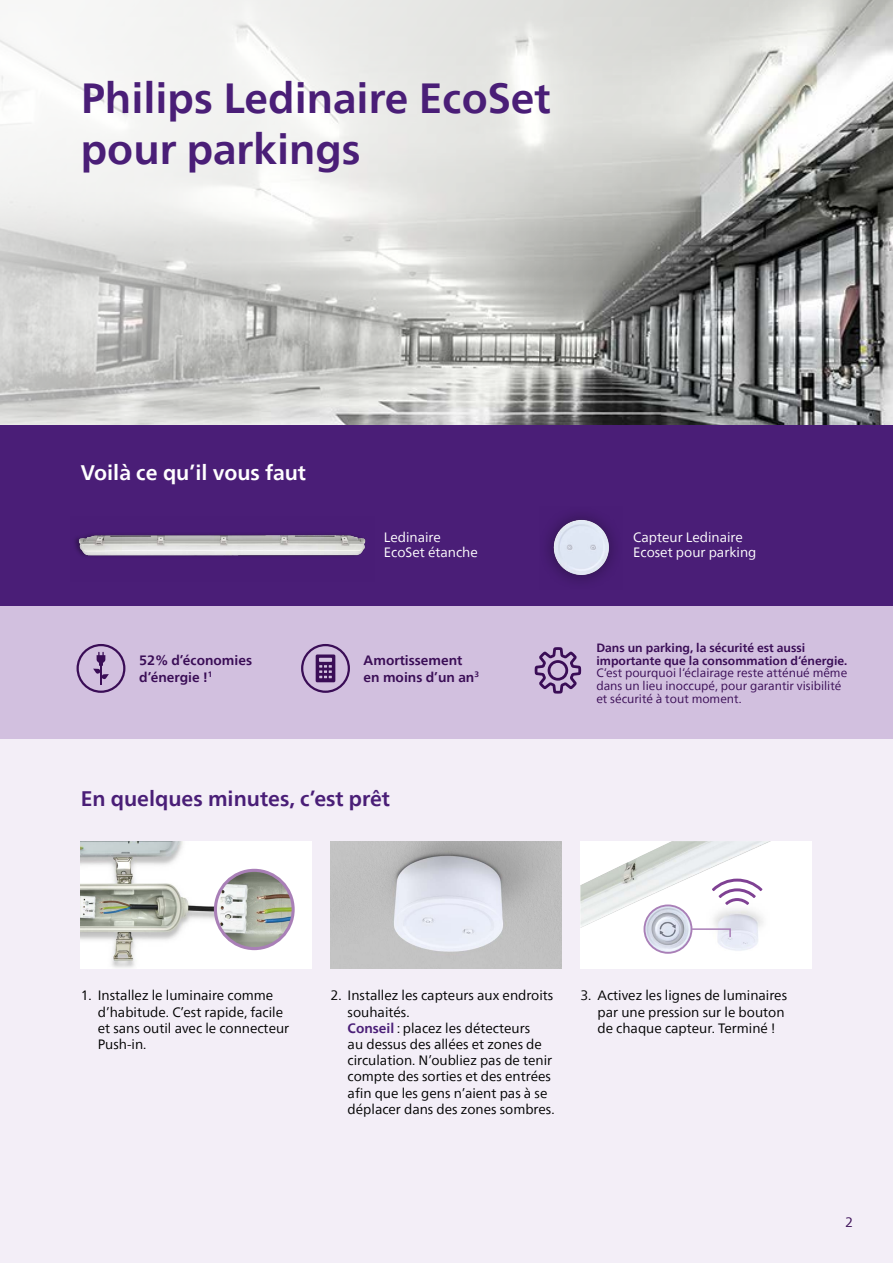
<style>
.page{position:relative;width:893px;height:1263px;background:#fff}
.page>*{position:absolute;margin:0;border:0;box-sizing:border-box;transform-origin:0 0}
.t1{font:700 42px/50.4px "Neue Frutiger World";color:#4a1e77}
.t2{font:700 21px "Neue Frutiger World";color:#4a1e77}
.t3{font:700 21px "Neue Frutiger World";color:#fff}
.t4{font:13.5px/16.2px "Neue Frutiger World";color:#000}
.t5{font:13.5px/15px "Neue Frutiger World";color:#fff}
.t6{font:700 13.5px/16.5px "Neue Frutiger World";color:#3a0d56}
.t7{font:13.5px "Neue Frutiger World";color:#3a0d56}
.t8{font:12px/12.8px "Neue Frutiger World";color:#3a0d56}
.t9{font:700 12px/12.8px "Neue Frutiger World";color:#3a0d56}
.s1{font-weight:700;color:#4a1e77}
</style>
<div class="page">
<svg style="left:0;top:0;width:893px;height:425px"></svg>
<div style="left:0;top:606px;width:893px;height:133px;background:#d2c0df"></div>
<svg style="left:535px;top:647px;width:46px;height:47px"></svg>
<div style="left:77px;top:644px;width:48px;height:49px;border:2px solid #3a0d56;border-radius:50%"></div>
<svg style="left:93px;top:652px;width:16px;height:33px"></svg>
<div style="left:301px;top:644px;width:49px;height:49px;border:2px solid #3a0d56;border-radius:50%"></div>
<svg style="left:316px;top:654px;width:19px;height:28px"></svg>
<div style="left:0;top:739px;width:893px;height:524px;background:#f3eef7"></div>
<div style="left:580px;top:841px;width:232px;height:128px;background:#fff"></div>
<img style="left:580px;top:841px;width:191px;height:87px">
<div style="left:81px;top:841px;width:231px;height:128px;background:#fff"></div>
<img style="left:81px;top:841px;width:140px;height:127px">
<img style="left:697px;top:900px;width:74px;height:51px">
<img style="left:331px;top:841px;width:231px;height:128px">
<svg style="left:712px;top:878px;width:50px;height:27px"></svg>
<div style="left:0;top:425px;width:893px;height:181px;background:#4a1e77"></div>
<img style="left:75px;top:534px;width:291px;height:22px">
<img style="left:548px;top:515px;width:66px;height:66px">
<img style="left:644px;top:905px;width:47px;height:48px;border-radius:24px">
<div style="left:643px;top:904px;width:49px;height:50px;border:2px solid #a97fb7;border-radius:50%"></div>
<img style="left:215px;top:870px;width:78px;height:78px;border-radius:39px">
<div style="left:214px;top:869px;width:81px;height:81px;border:3px solid #a97fb7;border-radius:50%"></div>
<svg style="left:691px;top:928px;width:41px;height:10px"></svg>
<h1 class="t1" style="left:81px;top:73px;width:471px">Philips Ledinaire EcoSet pour parkings</h1>
<h2 class="t3" style="left:81px;top:454px;width:227px">Voilà ce qu’il vous faut</h2>
<p class="t5" style="left:384px;top:530px;width:95px">Ledinaire<br>EcoSet étanche</p>
<p class="t5" style="left:633px;top:530px;width:125px">Capteur Ledinaire<br>Ecoset pour parking</p>
<p class="t6" style="left:139px;top:652px;width:114px">52% d’économies d’énergie !<sup>1</sup></p>
<p class="t6" style="left:364px;top:652px;width:117px">Amortissement en moins d’un an<sup>3</sup></p>
<h2 class="t2" style="left:81px;top:780px;width:311px">En quelques minutes, c’est prêt</h2>
<p class="t9" style="left:596px;top:641px;width:252px">Dans un parking, la sécurité est aussi importante que la consommation d‘énergie.</p>
<p class="t8" style="left:596px;top:667px;width:252px">C‘est pourquoi l‘éclairage reste atténué même dans un lieu inoccupé, pour garantir visibilité et sécurité à tout moment.</p>
<p class="t4" style="left:98px;top:988px;width:193px;text-indent:-17px">1. Installez le luminaire comme d’habitude. C’est rapide, facile et sans outil avec le connecteur<br>Push-in.</p>
<p class="t4" style="left:348px;top:988px;width:208px;text-indent:-17px">2. Installez les capteurs aux endroits souhaités.<br><span class="s1">Conseil</span> : placez les détecteurs<br>au dessus des allées et zones de circulation. N’oubliez pas de tenir compte des sorties et des entrées afin que les gens n’aient pas à se déplacer dans des zones sombres.</p>
<p class="t4" style="left:597px;top:988px;width:191px;text-indent:-17px">3. Activez les lignes de luminaires par une pression sur le bouton de chaque capteur. Terminé !</p>
<p class="t7" style="left:845px;top:1211px;width:9px">2</p>
</div>
